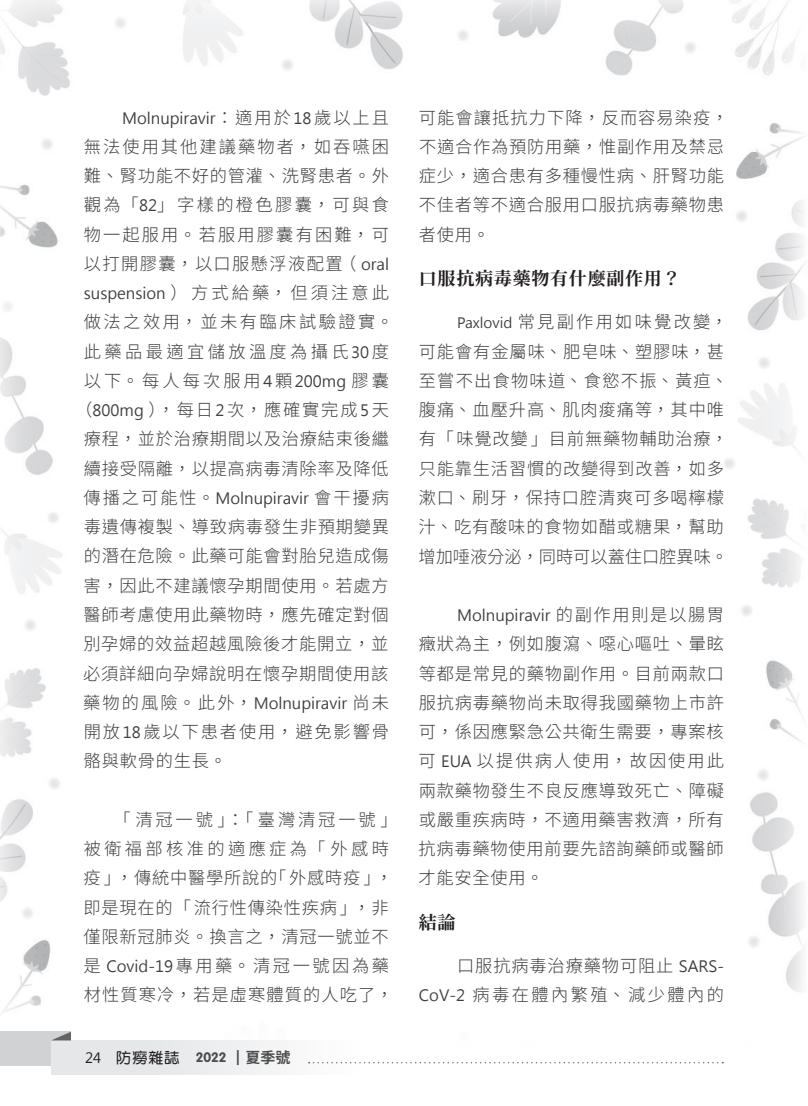
<style>
.page{position:relative;width:808px;height:1106px;background:#fff}
.page>*{position:absolute;margin:0;border:0;box-sizing:border-box;transform-origin:0 0}
.t1{font:18px "Gen Yo Min TW Bold TTF";letter-spacing:.04em;color:#231f20}
.t2{font:300 17.25px/29.2px "Source Han Sans TC";letter-spacing:.05em;color:#3e3e3f}
.t3{font:300 17.25px/29.2px "Source Han Sans TC";letter-spacing:.12em;color:#3e3e3f;text-align:center}
.t4{font:300 17.25px/29.2px "Source Han Sans TC";letter-spacing:.11em;color:#3e3e3f}
.t5{font:15.45px "Microsoft Jheng Hei";color:#3e3e3f}
.t6{font:15px "DF Yuan Std W7";color:#231f20}
.s1{font-family:"Source Han Sans TC";font-weight:300;font-size:17.25px}
.s2{font-family:"Microsoft Jheng Hei";font-weight:400;font-size:15.45px}
.s3{font-family:"Khmer UI"}
.s4{font-family:"VAG Rounded Std";font-weight:700;font-size:13.5px;color:#4b4c4d}
.s5{font-family:"DF Yuan Std W8";color:#4b4c4d}
.s6{font-family:"Source Han Sans TC";font-weight:700;color:#4b4c4d}
.s7{font-family:"Microsoft Jheng Hei";font-weight:400;font-size:14.1px}
</style>
<div class="page">
<img style="left:0;top:0;width:805px;height:1075px">
<div style="left:0;top:1031px;width:71px;height:34px;background:#d1d2d4"></div>
<div style="left:51px;top:1040px;width:307px;height:34px;background:linear-gradient(to right,#e1e2e4,#fcfcfc)"></div>
<svg style="left:52px;top:1032px;width:19px;height:8px"></svg>
<svg style="left:309px;top:1061px;width:414px;height:2px"></svg>
<p class="t5" style="left:122px;top:108px;width:268px">Molnupiravir<span class="s1">：適用於</span> 18 <span class="s1">歲以上且</span></p>
<p class="t3" style="left:75px;top:132px;width:320px">無法使用其他建議藥物者，如吞嚥困難、腎功能不好的管灌、洗腎患者。外觀為「<span class="s2">82</span>」字樣的橙色膠囊，可與食物一起服用。若服用膠囊有困難，可以打開膠囊，以口服懸浮液配置（ <span class="s2">oral suspension</span> ）方式給藥，但須注意此做法之效用，並未有臨床試驗證實。此藥品最適宜儲放溫度為攝氏<span class="s2">30</span>度以下。每人每次服用<span class="s2">4</span>顆<span class="s2">200mg</span> 膠囊（<span class="s2">800mg</span> ），每日<span class="s2">2</span>次，應確實完成<span class="s2">5</span>天療程，並於治療期間以及治療結束後繼續接受隔離，以提高病毒清除率及降低</p>
<p class="t5" style="left:84px;top:488px;width:307px"><span class="s1">傳播之可能性。</span>Molnupiravir <span class="s1">會干擾病</span></p>
<p class="t2" style="left:83px;top:512px;width:307px;text-align:justify">毒遺傳複製、導致病毒發生非預期變異的潛在危險。此藥可能會對胎兒造成傷害，因此不建議懷孕期間使用。若處方醫師考慮使用此藥物時，應先確定對個別孕婦的效益超越風險後才能開立，並必須詳細向孕婦說明在懷孕期間使用該</p>
<p class="t5" style="left:83px;top:693px;width:307px"><span class="s1">藥物的風險。此外，</span>Molnupiravir <span class="s1">尚未</span></p>
<p class="t4" style="left:84px;top:717px;width:307px">開放<span class="s2">18</span>歲以下患者使用，避免影響骨骼與軟骨的生長。</p>
<p class="t2" style="left:83px;top:805px;width:316px;text-indent:30px">「清冠一號」：「臺灣清冠一號」被衛福部核准的適應症為「外感時疫」，傳統中醫學所說的「外感時疫」，即是現在的「流行性傳染性疾病」，非僅限新冠肺炎。換言之，清冠一號並不是 <span class="s2">Covid-19</span>專用藥。清冠一號因為藥材性質寒冷，若是虛寒體質的人吃了，</p>
<p class="t6" style="left:85px;top:1049px;width:207px"><span class="s3">24</span> 防癆雜誌 <span class="s4">2022</span> <span class="s5">｜</span><span class="s6">夏季號</span></p>
<p class="t2" style="left:419px;top:103px;width:311px">可能會讓抵抗力下降，反而容易染疫，不適合作為預防用藥，惟副作用及禁忌症少，適合患有多種慢性病、肝腎功能不佳者等不適合服用口服抗病毒藥物患者使用。</p>
<p class="t1" style="left:419px;top:268px;width:263px">口服抗病毒藥物有什麼副作用？</p>
<p class="t2" style="left:418px;top:308px;width:311px;text-indent:39px"><span class="s7">Paxlovid</span> 常見副作用如味覺改變，可能會有金屬味、肥皂味、塑膠味，甚至嘗不出食物味道、食慾不振、黃疸、腹痛、血壓升高、肌肉痠痛等，其中唯有「味覺改變」目前無藥物輔助治療，只能靠生活習慣的改變得到改善，如多漱口、刷牙，保持口腔清爽可多喝檸檬汁、吃有酸味的食物如醋或糖果，幫助增加唾液分泌，同時可以蓋住口腔異味。</p>
<p class="t5" style="left:457px;top:605px;width:269px">Molnupiravir <span class="s1">的副作用則是以腸胃</span></p>
<p class="t2" style="left:418px;top:629px;width:307px;text-align:justify">癥狀為主，例如腹瀉、噁心嘔吐、暈眩等都是常見的藥物副作用。目前兩款口服抗病毒藥物尚未取得我國藥物上市許可，係因應緊急公共衛生需要，專案核可 <span class="s2">EUA</span> 以提供病人使用，故因使用此兩款藥物發生不良反應導致死亡、障礙或嚴重疾病時，不適用藥害救濟，所有抗病毒藥物使用前要先諮詢藥師或醫師才能安全使用。</p>
<p class="t1" style="left:419px;top:911px;width:38px">結論</p>
<p class="t2" style="left:419px;top:951px;width:307px;text-align:right">口服抗病毒治療藥物可阻止 <span class="s2">SARS-<br>CoV-2</span> 病毒在體內繁殖、減少體內的</p>
</div>
